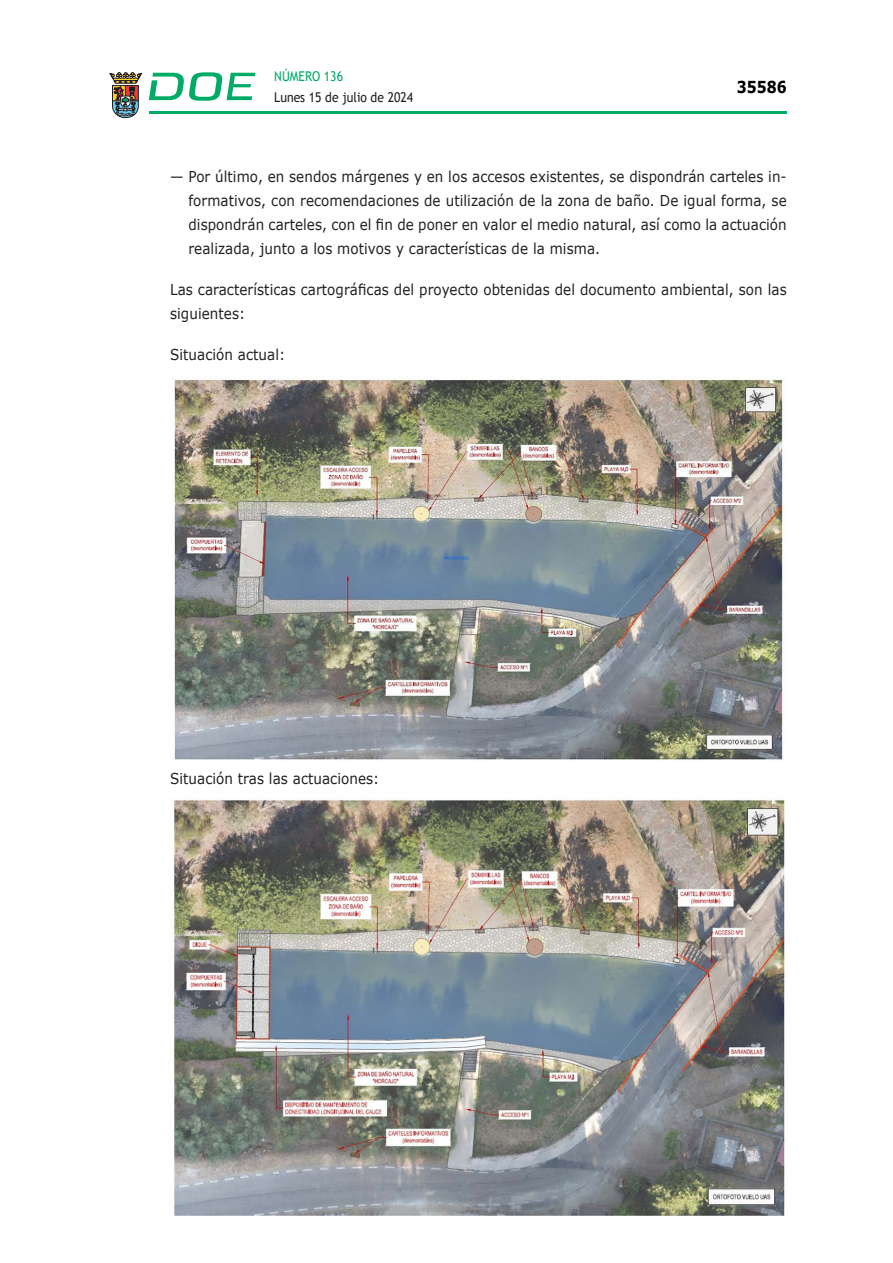
<style>
.page{position:relative;width:893px;height:1263px;background:#fff}
.page>*{position:absolute;margin:0;border:0;box-sizing:border-box;transform-origin:0 0}
.t1{font:700 16.5px "Verdana";color:#000;scale:.85 1}
.CUERPO_DE_TEXTO{font:15px/24px "Verdana";letter-spacing:.005em;color:#231f20;text-align:justify;scale:.9 1}
.t2{font:13.5px "Trebuchet MS";color:#231f20;scale:.9 1}
.t3{font:13.5px "Trebuchet MS";color:#00ab67;scale:.9 1}
</style>
<div class="page">
<hr style="left:149px;top:111px;width:638px;height:3px;background:#00ab66">
<svg style="left:109px;top:72px;width:33px;height:46px"></svg>
<svg style="left:149px;top:72px;width:106px;height:29px"></svg>
<img style="left:174px;top:376px;width:612px;height:385px">
<img style="left:171px;top:799px;width:615px;height:417px">
<p class="t3" style="left:274px;top:67px;width:78px">NÚMERO 136</p>
<p class="t2" style="left:274px;top:88px;width:156px">Lunes 15 de julio de 2024</p>
<p class="t1" style="left:737px;top:75px;width:60px">35586</p>
<p class="CUERPO_DE_TEXTO" style="left:188px;top:164px;width:666px;text-indent:-18px">— Por último, en sendos márgenes y en los accesos existentes, se dispondrán carteles in&shy;formativos, con recomendaciones de utilización de la zona de baño. De igual forma, se dispondrán carteles, con el fin de poner en valor el medio natural, así como la actuación realizada, junto a los motivos y características de la misma.</p>
<p class="CUERPO_DE_TEXTO" style="left:170px;top:277px;width:687px">Las características cartográficas del proyecto obtenidas del documento ambiental, son las siguientes:</p>
<p class="CUERPO_DE_TEXTO" style="left:170px;top:342px;width:129px">Situación actual:</p>
<p class="CUERPO_DE_TEXTO" style="left:170px;top:767px;width:234px">Situación tras las actuaciones:</p>
</div>
